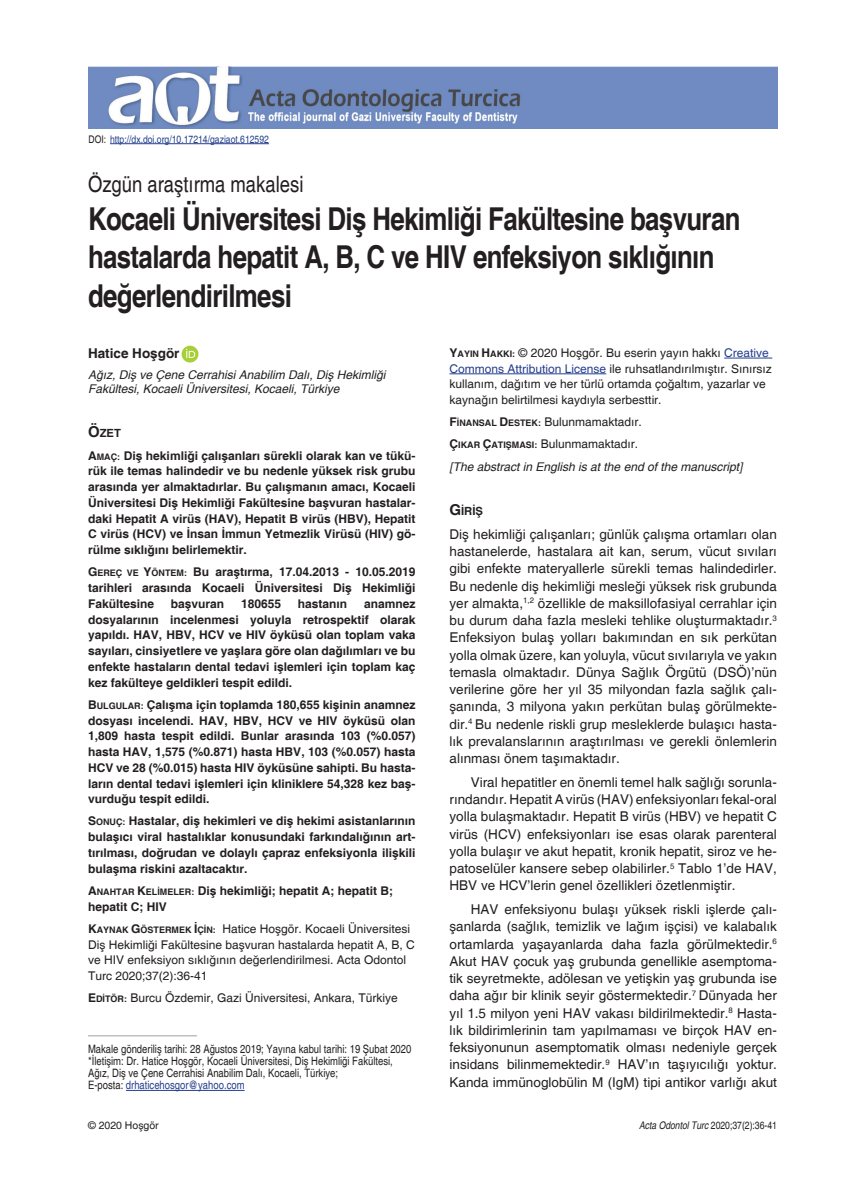
<style>
.page{position:relative;width:865px;height:1197px;background:#fff}
.page>*{position:absolute;margin:0;border:0;box-sizing:border-box;transform-origin:0 0}
.metine_giris{font:700 condensed 31.5px/38.2px "Helvetica";letter-spacing:-.02em;color:#231f20}
.metine_giris-2{font:condensed 22.5px "Helvetica";color:#231f20}
.metine_giris-3{font:13.5px/17.2px "Helvetica";color:#231f20;text-align:justify}
.metine_giris-4{font:700 13.5px "Helvetica";color:#231f20}
.metine_giris-5{font:700 12px/15.8px "Helvetica";color:#231f20;text-align:justify}
.metine_giris-6{font:12px/15.8px "Helvetica";color:#231f20}
.metine_giris-7{font:italic 12px/14.2px "Helvetica";color:#231f20}
.metine_giris-8{font:condensed 11.55px/12px "Helvetica";color:#231f20}
.metine_giris-9{font:condensed 11.55px "Helvetica";color:#253f8e}
.metine_giris-10{font:700 11.25px "Helvetica";color:#231f20}
.arabaşlık{font:condensed 10.5px "Helvetica";color:#253f8e}
.arabaşlık-2{font:condensed 10.5px "Helvetica";color:#231f20}
.metine_giris-11{font:10.5px "Helvetica";color:#231f20}
.s1{color:#231f20}
.s2{font-size:15px}
.s3{font-size:9px}
.s4{font-weight:700}
.s5{font-weight:700;font-size:9px}
.s6{color:#253f8e}
.s7{font-style:italic}
</style>
<div class="page">
<hr style="left:88px;top:1035px;width:109px;height:1px;background:#acadb1">
<img style="left:88px;top:67px;width:689px;height:62px">
<hr style="left:724px;top:358px;width:48px;height:1px;background:#253f8e">
<hr style="left:449px;top:373px;width:157px;height:1px;background:#253f8e">
<hr style="left:110px;top:143px;width:159px;height:1px;background:#253f8e">
<div style="left:182px;top:345px;width:16px;height:17px;background:#a6cf38;border-radius:50%"></div>
<svg style="left:186px;top:349px;width:9px;height:9px"></svg>
<hr style="left:126px;top:1089px;width:118px;height:1px;background:#253f8e">
<p class="arabaşlık" style="left:89px;top:133px;width:182px"><span class="s1">DOI:</span> http://dx.doi.org/10.17214/gaziaot.612592</p>
<p class="metine_giris-2" style="left:88px;top:171px;width:217px">Özgün araştırma makalesi</p>
<p class="metine_giris" style="left:88px;top:200px;width:654px">Kocaeli Üniversitesi Diş Hekimliği Fakültesine başvuran hastalarda hepatit A, B, C ve HIV enfeksiyon sıklığının değerlendirilmesi</p>
<p class="metine_giris-4" style="left:88px;top:345px;width:93px">Hatice Hoşgör</p>
<p class="metine_giris-7" style="left:88px;top:368px;width:299px">Ağız, Diş ve Çene Cerrahisi Anabilim Dalı, Diş Hekimliği<br>Fakültesi, Kocaeli Üniversitesi, Kocaeli, Türkiye</p>
<p class="metine_giris-10" style="left:88px;top:426px;width:34px"><span class="s2">Ö</span>ZET</p>
<p class="metine_giris-5" style="left:88px;top:448px;width:329px">A<span class="s3">MAÇ:</span> Diş hekimliği çalışanları sürekli olarak kan ve tükü&shy;rük ile temas halindedir ve bu nedenle yüksek risk grubu arasında yer almaktadırlar. Bu çalışmanın amacı, Kocaeli Üniversitesi Diş Hekimliği Fakültesine başvuran hastalar&shy;daki Hepatit A virüs (HAV), Hepatit B virüs (HBV), Hepatit C virüs (HCV) ve İnsan İmmun Yetmezlik Virüsü (HIV) gö&shy;rülme sıklığını belirlemektir.</p>
<p class="metine_giris-5" style="left:88px;top:564px;width:329px">G<span class="s3">EREÇ VE</span> Y<span class="s3">ÖNTEM:</span> Bu araştırma, 17.04.2013 - 10.05.2019 tarihleri arasında Kocaeli Üniversitesi Diş Hekimliği Fakültesine</p>
<p class="metine_giris-5" style="left:171px;top:596px;width:55px">başvuran</p>
<p class="metine_giris-5" style="left:241px;top:596px;width:42px">180655</p>
<p class="metine_giris-5" style="left:298px;top:596px;width:51px">hastanın</p>
<p class="metine_giris-5" style="left:88px;top:596px;width:329px;text-indent:276px">anamnez dosyalarının incelenmesi yoluyla retrospektif olarak yapıldı. HAV, HBV, HCV ve HIV öyküsü olan toplam vaka sayıları, cinsiyetlere ve yaşlara göre olan dağılımları ve bu enfekte hastaların dental tedavi işlemleri için toplam kaç kez fakülteye geldikleri tespit edildi.</p>
<p class="metine_giris-5" style="left:88px;top:697px;width:329px">B<span class="s3">ULGULAR:</span> Çalışma için toplamda 180,655 kişinin anamnez dosyası incelendi. HAV, HBV, HCV ve HIV öyküsü olan 1,809 hasta tespit edildi. Bunlar arasında 103 (%0.057) hasta HAV, 1,575 (%0.871) hasta HBV, 103 (%0.057) hasta HCV ve 28 (%0.015) hasta HIV öyküsüne sahipti. Bu hasta&shy;ların dental tedavi işlemleri için kliniklere 54,328 kez baş&shy;vurduğu tespit edildi.</p>
<p class="metine_giris-5" style="left:88px;top:813px;width:329px">S<span class="s3">ONUÇ:</span> Hastalar, diş hekimleri ve diş hekimi asistanlarının bulaşıcı viral hastalıklar konusundaki farkındalığının art&shy;tırılması, doğrudan ve dolaylı çapraz enfeksiyonla ilişkili bulaşma riskini azaltacaktır.</p>
<p class="metine_giris-5" style="left:88px;top:883px;width:307px">A<span class="s3">NAHTAR</span> K<span class="s3">ELİMELER:</span> Diş hekimliği; hepatit A; hepatit B; hepatit C; HIV</p>
<p class="metine_giris-6" style="left:88px;top:921px;width:328px"><span class="s4">K</span><span class="s5">AYNAK</span> <span class="s4">G</span><span class="s5">ÖSTERMEK</span> <span class="s4">İ</span><span class="s5">ÇİN:</span> Hatice Hoşgör. Kocaeli Üniversitesi Diş Hekimliği Fakültesine başvuran hastalarda hepatit A, B, C ve HIV enfeksiyon sıklığının değerlendirilmesi. Acta Odontol Turc 2020;37(2):36-41</p>
<p class="metine_giris-6" style="left:88px;top:990px;width:311px"><span class="s4">E</span><span class="s5">DİTÖR:</span> Burcu Özdemir, Gazi Üniversitesi, Ankara, Türkiye</p>
<p class="metine_giris-8" style="left:88px;top:1043px;width:325px">Makale gönderiliş tarihi: 28 Ağustos 2019; Yayına kabul tarihi: 19 Şubat 2020</p>
<p class="metine_giris-8" style="left:88px;top:1055px;width:306px">*İletişim: Dr. Hatice Hoşgör, Kocaeli Üniversitesi, Diş Hekimliği Fakültesi,<br>Ağız, Diş ve Çene Cerrahisi Anabilim Dalı, Kocaeli, Türkiye;</p>
<p class="metine_giris-9" style="left:88px;top:1078px;width:158px"><span class="s1">E-posta:</span> drhaticehosgor@yahoo.com</p>
<p class="metine_giris-6" style="left:449px;top:345px;width:324px"><span class="s4">Y</span><span class="s5">AYIN</span> <span class="s4">H</span><span class="s5">AKKI:</span> © 2020 Hoşgör. Bu eserin yayın hakkı <span class="s6">Creative Commons Attribution License</span> ile ruhsatlandırılmıştır. Sınırsız kullanım, dağıtım ve her türlü ortamda çoğaltım, yazarlar ve kaynağın belirtilmesi kaydıyla serbesttir.</p>
<p class="metine_giris-6" style="left:449px;top:414px;width:194px"><span class="s4">F</span><span class="s5">İNANSAL</span> <span class="s4">D</span><span class="s5">ESTEK:</span> Bulunmamaktadır.</p>
<p class="metine_giris-6" style="left:449px;top:436px;width:190px"><span class="s4">Ç</span><span class="s5">IKAR</span> <span class="s4">Ç</span><span class="s5">ATIŞMASI:</span> Bulunmamaktadır.</p>
<p class="metine_giris-7" style="left:449px;top:459px;width:294px">[The abstract in English is at the end of the manuscript]</p>
<p class="metine_giris-10" style="left:449px;top:504px;width:35px"><span class="s2">G</span>İRİŞ</p>
<p class="metine_giris-3" style="left:449px;top:526px;width:329px">Diş hekimliği çalışanları; günlük çalışma ortamları olan hastanelerde, hastalara ait kan, serum, vücut sıvıları gibi enfekte materyallerle sürekli temas halindedirler.<br>Bu nedenle diş hekimliği mesleği yüksek risk grubunda yer almakta,<sup>1,2</sup> özellikle de maksillofasiyal cerrahlar için bu durum daha fazla mesleki tehlike oluşturmaktadır.<sup>3<br></sup>Enfeksiyon bulaş yolları bakımından en sık perkütan yolla olmak üzere, kan yoluyla, vücut sıvılarıyla ve yakın temasla olmaktadır. Dünya Sağlık Örgütü (DSÖ)’nün verilerine göre her yıl 35 milyondan fazla sağlık çalı&shy;şanında, 3 milyona yakın perkütan bulaş görülmekte&shy;dir.<sup>4</sup> Bu nedenle riskli grup mesleklerde bulaşıcı hasta&shy;lık prevalanslarının araştırılması ve gerekli önlemlerin alınması önem taşımaktadır.</p>
<p class="metine_giris-3" style="left:449px;top:774px;width:329px;text-indent:21px">Viral hepatitler en önemli temel halk sağlığı sorunla&shy;rındandır. Hepatit A virüs (HAV) enfeksiyonları fekal-oral yolla bulaşmaktadır. Hepatit B virüs (HBV) ve hepatit C virüs (HCV) enfeksiyonları ise esas olarak parenteral yolla bulaşır ve akut hepatit, kronik hepatit, siroz ve he&shy;patoselüler kansere sebep olabilirler.<sup>5</sup> Tablo 1’de HAV, HBV ve HCV’lerin genel özellikleri özetlenmiştir.</p>
<p class="metine_giris-3" style="left:449px;top:901px;width:329px;text-indent:21px">HAV enfeksiyonu bulaşı yüksek riskli işlerde çalı&shy;şanlarda (sağlık, temizlik ve lağım işçisi) ve kalabalık ortamlarda yaşayanlarda daha fazla görülmektedir.<sup>6<br></sup>Akut HAV çocuk yaş grubunda genellikle asemptoma&shy;tik seyretmekte, adölesan ve yetişkin yaş grubunda ise daha ağır bir klinik seyir göstermektedir.<sup>7</sup> Dünyada her yıl 1.5 milyon yeni HAV vakası bildirilmektedir.<sup>8</sup> Hasta&shy;lık bildirimlerinin tam yapılmaması ve birçok HAV en&shy;feksiyonunun asemptomatik olması nedeniyle gerçek insidans bilinmemektedir.<sup>9</sup> HAV’ın taşıyıcılığı yoktur.<br>Kanda immünoglobülin M (IgM) tipi antikor varlığı akut</p>
<p class="metine_giris-11" style="left:88px;top:1118px;width:72px">© 2020 Hoşgör</p>
<p class="arabaşlık-2" style="left:639px;top:1118px;width:139px"><span class="s7">Acta Odontol Turc</span> 2020;37(2):36-41</p>
</div>
